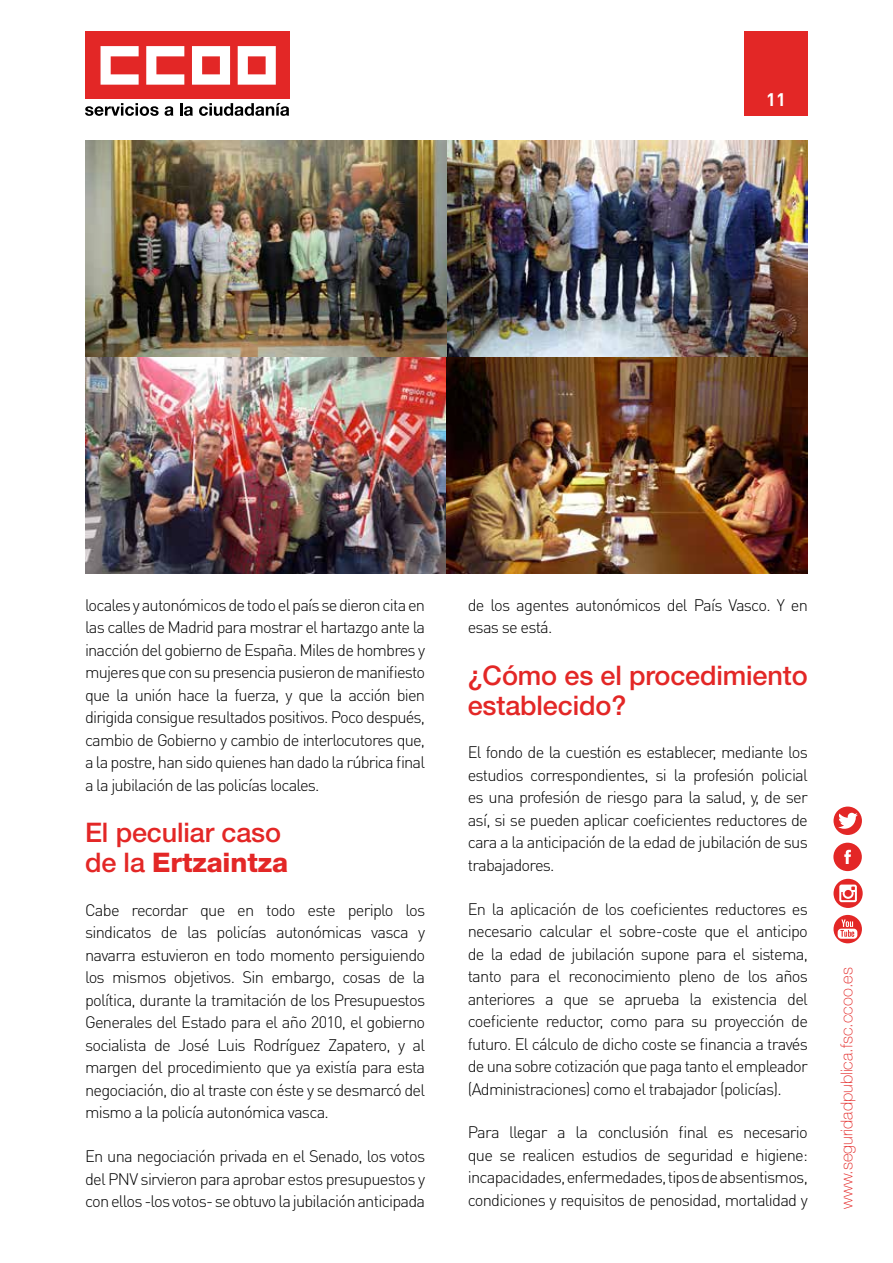
<style>
.page{position:relative;width:893px;height:1263px;background:#fff}
.page>*{position:absolute;margin:0;border:0;box-sizing:border-box;transform-origin:0 0}
.t1{font:500 27px/30px "Helvetica Neue LT Std";letter-spacing:-.005em;color:#e32726}
.t2{font:700 18px "DIN Pro";color:#fff}
.t3{font:300 16.5px/22.5px "DIN Pro";letter-spacing:-.045em;color:#000;text-align:justify}
.t4{font:100 16.5px "Helvetica Neue LT Std";color:#e32726}
.s1{font-weight:800}
</style>
<div class="page">
<div style="left:744px;top:32px;width:64px;height:84px;background:#e32726"></div>
<svg style="left:85px;top:103px;width:74px;height:13px"></svg>
<svg style="left:165px;top:106px;width:8px;height:10px"></svg>
<svg style="left:180px;top:103px;width:13px;height:13px"></svg>
<svg style="left:199px;top:103px;width:90px;height:13px"></svg>
<div style="left:85px;top:32px;width:204px;height:67px;background:#e32726"></div>
<svg style="left:101px;top:46px;width:38px;height:39px"></svg>
<svg style="left:146px;top:46px;width:38px;height:39px"></svg>
<svg style="left:192px;top:46px;width:38px;height:39px"></svg>
<svg style="left:238px;top:46px;width:38px;height:39px"></svg>
<svg style="left:833px;top:806px;width:29px;height:29px"></svg>
<svg style="left:833px;top:915px;width:29px;height:28px"></svg>
<svg style="left:833px;top:843px;width:29px;height:28px"></svg>
<svg style="left:833px;top:879px;width:30px;height:29px"></svg>
<svg style="left:839px;top:884px;width:18px;height:18px"></svg>
<img style="left:85px;top:140px;width:723px;height:434px">
<p class="t2" style="left:766px;top:88px;width:21px">11</p>
<p class="t3" style="left:85px;top:593px;width:342px">locales y autonómicos de todo el país se dieron cita en las calles de Madrid para mostrar el hartazgo ante la inacción del gobierno de España. Miles de hombres y mujeres que con su presencia pusieron de manifiesto que la unión hace la fuerza, y que la acción bien dirigida consigue resultados positivos. Poco después, cambio de Gobierno y cambio de interlocutores que, a la postre, han sido quienes han dado la rúbrica final a la jubilación de las policías locales.</p>
<h1 class="t1" style="left:85px;top:817px;width:205px">El peculiar caso de la <span class="s1">Ertzaintza</span></h1>
<p class="t3" style="left:85px;top:898px;width:342px">Cabe recordar que en todo este periplo los sindicatos de las policías autonómicas vasca y navarra estuvieron en todo momento persiguiendo los mismos objetivos. Sin embargo, cosas de la política, durante la tramitación de los Presupuestos Generales del Estado para el año 2010, el gobierno socialista de José Luis Rodríguez Zapatero, y al margen del procedimiento que ya existía para esta negociación, dio al traste con éste y se desmarcó del mismo a la policía autonómica vasca.</p>
<p class="t3" style="left:85px;top:1144px;width:342px">En una negociación privada en el Senado, los votos del PNV sirvieron para aprobar estos presupuestos y con ellos -los votos- se obtuvo la jubilación anticipada</p>
<p class="t3" style="left:468px;top:593px;width:342px">de los agentes autonómicos del País Vasco. Y en esas se está.</p>
<h1 class="t1" style="left:468px;top:660px;width:341px">¿Cómo es el procedimiento establecido?</h1>
<p class="t3" style="left:468px;top:740px;width:342px">El fondo de la cuestión es establecer, mediante los estudios correspondientes, si la profesión policial es una profesión de riesgo para la salud, y, de ser así, si se pueden aplicar coeficientes reductores de cara a la anticipación de la edad de jubilación de sus trabajadores.</p>
<p class="t3" style="left:468px;top:897px;width:342px">En la aplicación de los coeficientes reductores es necesario calcular el sobre-coste que el anticipo de la edad de jubilación supone para el sistema, tanto para el reconocimiento pleno de los años anteriores a que se aprueba la existencia del coeficiente reductor, como para su proyección de futuro. El cálculo de dicho coste se financia a través de una sobre cotización que paga tanto el empleador (Administraciones) como el trabajador (policías).</p>
<p class="t3" style="left:468px;top:1120px;width:342px">Para llegar a la conclusión final es necesario que se realicen estudios de seguridad e higiene: incapacidades, enfermedades, tipos de absentismos, condiciones y requisitos de penosidad, mortalidad y</p>
<p class="t4" style="left:837px;top:1208px;width:243px;rotate:-90deg">www.seguridadpublica.fsc.ccoo.es</p>
</div>
